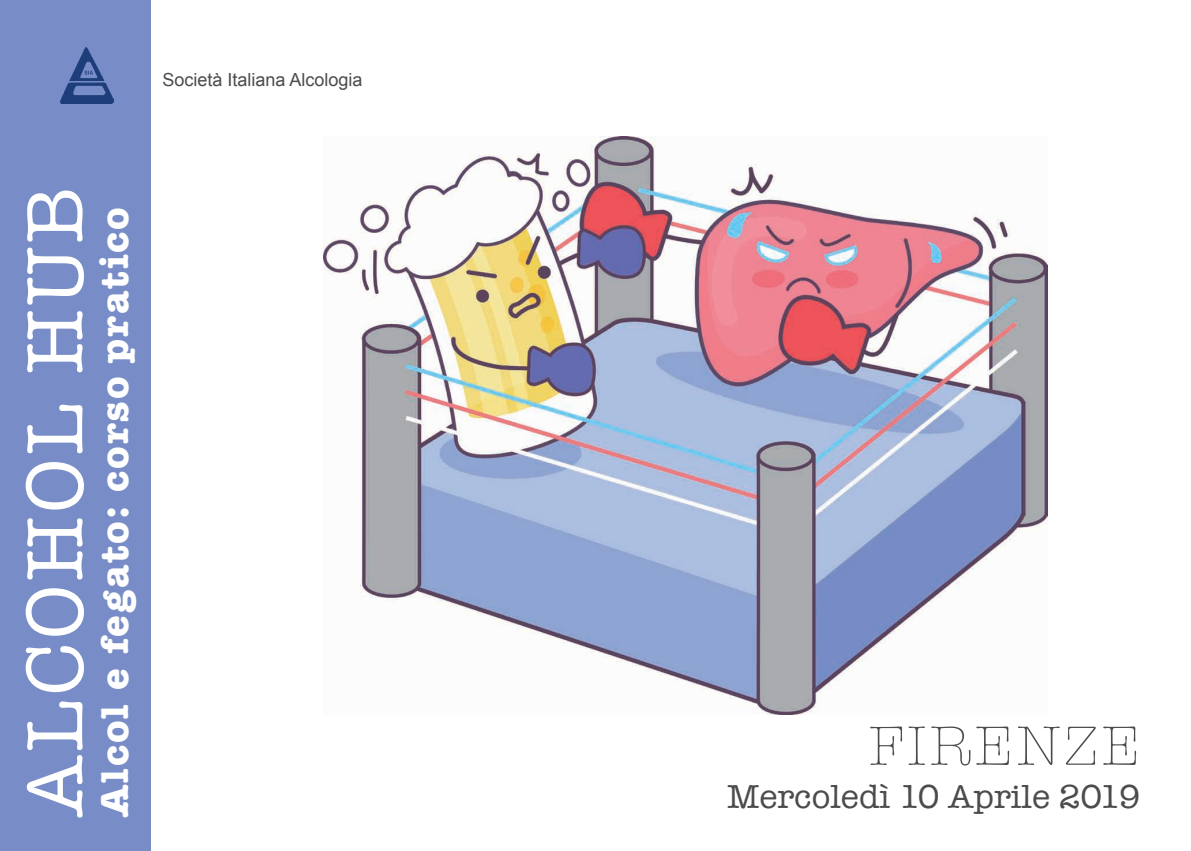
<style>
.page{position:relative;width:1191px;height:851px;background:#fff}
.page>*{position:absolute;margin:0;border:0;box-sizing:border-box;transform-origin:0 0}
.t1{font:82px "American Typewriter";letter-spacing:.05em;color:#fff}
.t2{font:300 57px "American Typewriter";letter-spacing:.05em;color:#4b4c4d}
.t3{font:700 40px "American Typewriter";letter-spacing:.05em;color:#fff}
.t4{font:34.2px "American Typewriter";color:#4b4c4d}
.t5{font:18px "Arial";color:#4b4c4d}
</style>
<div class="page">
<img style="left:323px;top:136px;width:724px;height:578px">
<div style="left:0;top:0;width:150px;height:850px;background:#788dc7"></div>
<img style="left:60px;top:48px;width:54px;height:55px">
<p class="t5" style="left:162px;top:68px;width:202px">Società Italiana Alcologia</p>
<h1 class="t1" style="left:-8px;top:816px;width:632px;rotate:-90deg">ALCOHOL HUB</h1>
<p class="t3" style="left:80px;top:816px;width:611px;rotate:-90deg">Alcol e fegato: corso pratico</p>
<h2 class="t2" style="left:868px;top:704px;width:273px">FIRENZE</h2>
<p class="t4" style="left:727px;top:770px;width:415px">Mercoledì 10 Aprile 2019</p>
</div>
